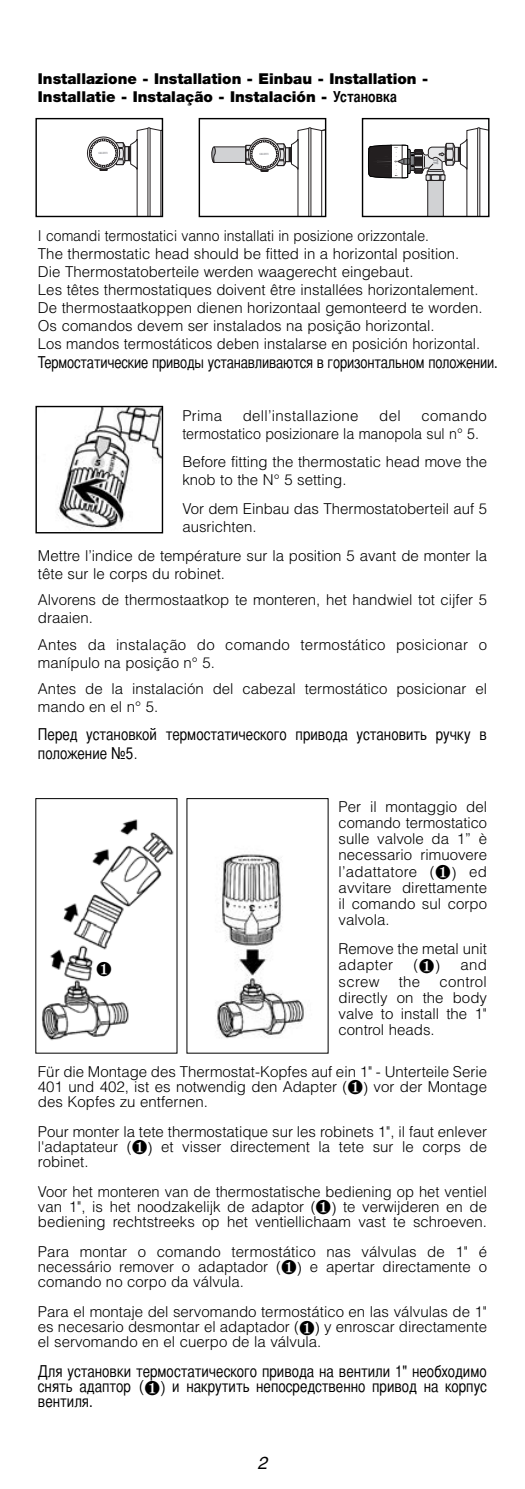
<style>
.page{position:relative;width:525px;height:1489px;background:#fff}
.page>*{position:absolute;margin:0;border:0;box-sizing:border-box;transform-origin:0 0}
.t1{font:italic 17.5px "Helvetica";color:#000}
.t2{font:16.25px/15px "Helvetica CY Plain";color:#000}
.t3{font:300 15px/16.2px "Helvetica";color:#000}
.t4{font:300 15px/18px "Helvetica";color:#000;scale:.93 1}
.t5{font:900 15px/18.2px "Helvetica Neue";color:#000}
.t6{font:300 15px "Helvetica";letter-spacing:.02em;color:#000}
.t7{font:800 condensed 2.75px "Futura";color:#a8a9ad}
.s1{font-family:"Helvetica CY Bold";font-weight:400}
.s2{font-family:"Helvetica";font-weight:300}
</style>
<div class="page">
<svg style="left:86px;top:127px;width:75px;height:88px"></svg>
<div style="left:35px;top:118px;width:128px;height:99px;border:1px solid #000"></div>
<svg style="left:368px;top:127px;width:119px;height:88px"></svg>
<div style="left:361px;top:118px;width:128px;height:99px;border:1px solid #000"></div>
<svg style="left:211px;top:127px;width:113px;height:88px"></svg>
<div style="left:198px;top:118px;width:128px;height:99px;border:1px solid #000"></div>
<img style="left:57px;top:408px;width:104px;height:121px">
<div style="left:35px;top:406px;width:128px;height:127px;border:1px solid #000"></div>
<img style="left:41px;top:819px;width:133px;height:222px">
<img style="left:217px;top:854px;width:87px;height:185px">
<svg style="left:97px;top:962px;width:14px;height:14px"></svg>
<p class="t5" style="left:38px;top:71px;width:391px">Installazione - Installation - Einbau - Installation -<br>Installatie - Instalação - Instalación - <span class="s1">Установка</span></p>
<p class="t7" style="left:98px;top:152px;width:11px">CALEFFI</p>
<p class="t7" style="left:259px;top:153px;width:11px">CALEFFI</p>
<p class="t4" style="left:38px;top:227px;width:479px">I comandi termostatici vanno installati in posizione orizzontale.<br>The thermostatic head should be fitted in a horizontal position.<br>Die Thermostatoberteile werden waagerecht eingebaut.<br>Les têtes thermostatiques doivent être installées horizontalement.<br>De thermostaatkoppen dienen horizontaal gemonteerd te worden.<br>Os comandos devem ser instalados na posição horizontal.<br>Los mandos termostáticos deben instalarse en posición horizontal.</p>
<p class="t2" style="left:38px;top:355px;width:461px">Термостатические приводы устанавливаются в горизонтальном положении.</p>
<p class="t3" style="left:182px;top:407px;width:41px">Prima</p>
<p class="t6" style="left:242px;top:406px;width:117px">dell’installazione</p>
<p class="t3" style="left:379px;top:407px;width:23px">del</p>
<p class="t3" style="left:182px;top:406px;width:306px;line-height:18px;text-indent:239px">comando termostatico posizionare la manopola sul n° 5.</p>
<p class="t3" style="left:182px;top:453px;width:306px;line-height:18px">Before fitting the thermostatic head move the knob to the N° 5 setting.</p>
<p class="t3" style="left:182px;top:500px;width:306px;line-height:18px">Vor dem Einbau das Thermostatoberteil auf 5 ausrichten.</p>
<p class="t3" style="left:38px;top:547px;width:450px;line-height:18px">Mettre l’indice de température sur la position 5 avant de monter la tête sur le corps du robinet.</p>
<p class="t3" style="left:38px;top:591px;width:450px;line-height:18px">Alvorens de thermostaatkop te monteren, het handwiel tot cijfer 5 draaien.</p>
<p class="t3" style="left:38px;top:635px;width:450px;line-height:18px">Antes da instalação do comando termostático posicionar o manípulo na posição n° 5.</p>
<p class="t3" style="left:38px;top:680px;width:450px;line-height:18px">Antes de la instalación del cabezal termostático posicionar el mando en el n° 5.</p>
<p class="t2" style="left:38px;top:724px;width:450px;line-height:19.5px">Перед установкой термостатического привода установить ручку в положение №5<span class="s2">.</span></p>
<p class="t3" style="left:338px;top:798px;width:150px;text-align:justify">Per il montaggio del comando termostatico sulle valvole da 1” è necessario rimuovere l’adattatore (❶) ed avvitare direttamente il comando sul corpo valvola.</p>
<p class="t3" style="left:338px;top:940px;width:150px">Remove the metal unit adapter</p>
<p class="t3" style="left:413px;top:957px;width:75px">(❶) and</p>
<p class="t3" style="left:338px;top:973px;width:150px;text-align:justify;text-indent:101px">control directly on the body valve to install the 1" control heads.</p>
<p class="t3" style="left:38px;top:1064px;width:450px;line-height:15px;text-align:justify">Für die Montage des Thermostat-Kopfes auf ein 1" - Unterteile Serie 401 und 402, ist es notwendig den Adapter (❶) vor der Montage des Kopfes zu entfernen.</p>
<p class="t3" style="left:38px;top:1124px;width:450px;line-height:15px;text-align:justify">Pour monter la tete thermostatique sur les robinets 1", il faut enlever l'adaptateur (❶) et visser directement la tete sur le corps de robinet.</p>
<p class="t3" style="left:38px;top:1184px;width:450px;line-height:15px;text-align:justify">Voor het monteren van de thermostatische bediening op het ventiel van 1", is het noodzakelijk de adaptor (❶) te verwijderen en de bediening rechtstreeks op het ventiellichaam vast te schroeven.</p>
<p class="t3" style="left:38px;top:1244px;width:450px;line-height:15px;text-align:justify">Para montar o comando termostático nas válvulas de 1" é necessário remover o adaptador (❶) e apertar directamente o comando no corpo da válvula.</p>
<p class="t3" style="left:38px;top:1304px;width:450px;line-height:15px;text-align:justify">Para el montaje del servomando termostático en las válvulas de 1" es necesario desmontar el adaptador (❶) y enroscar directamente el servomando en el cuerpo de la válvula.</p>
<p class="t2" style="left:38px;top:1363px;width:450px;text-align:justify">Для установки термостатического привода на вентили 1" необходимо снять адаптор <span class="s2">(</span>❶<span class="s2">)</span> и накрутить непосредственно привод на корпус вентиля.</p>
<p class="t3" style="left:338px;top:973px;width:43px">screw</p>
<p class="t3" style="left:398px;top:973px;width:23px">the</p>
<p class="t1" style="left:257px;top:1455px;width:11px">2</p>
</div>
